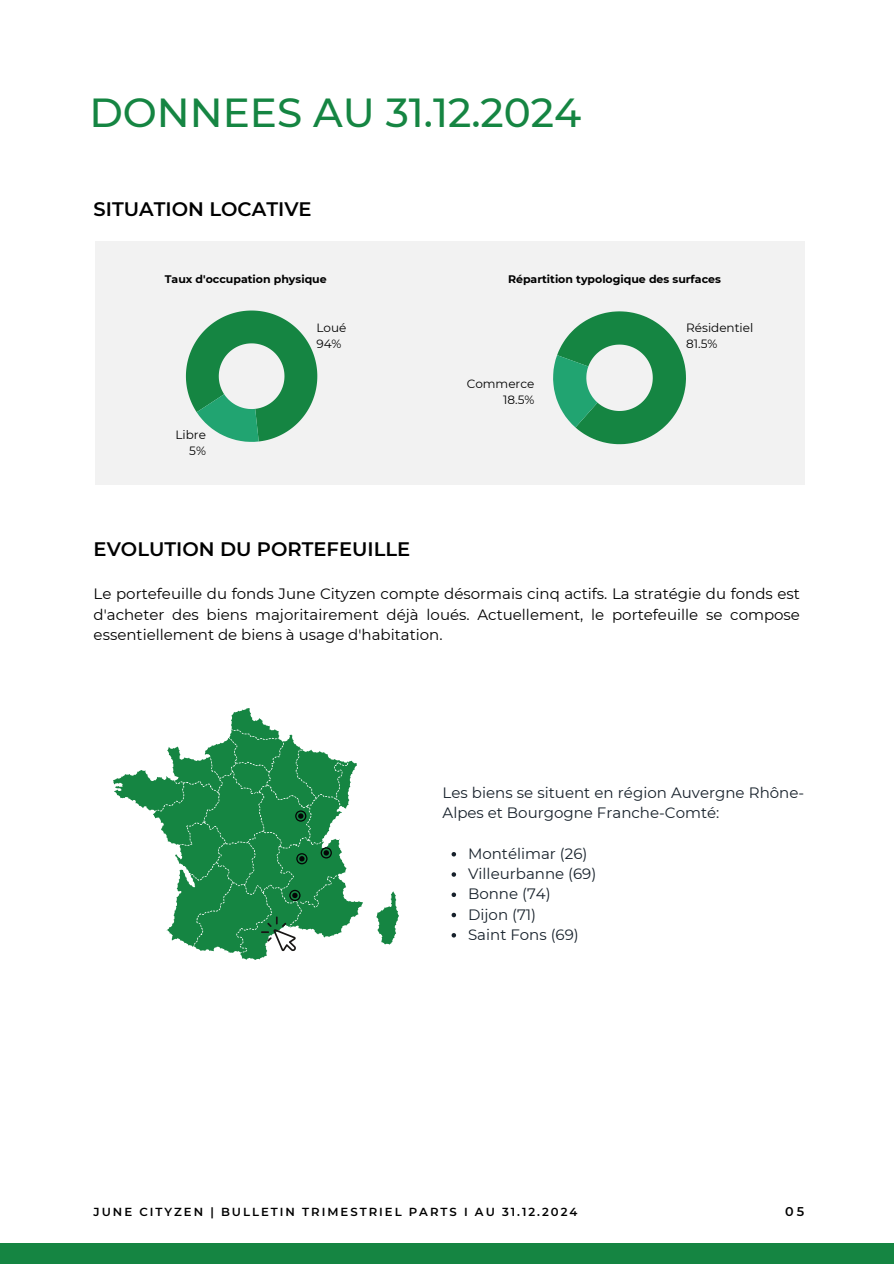
<style>
.page{position:relative;width:894px;height:1264px;background:#fff}
.page>*{position:absolute;margin:0;border:0;box-sizing:border-box;transform-origin:0 0}
.t1{font:500 40.5px "Montserrat";color:#158542}
.t2{font:600 19.5px "Montserrat";color:#000}
.t3{font:15px/20.2px "Montserrat";color:#000;text-align:justify}
.t4{font:15px/20.2px "Montserrat";color:#17212b}
.t5{font:600 12.75px "Montserrat";color:#000}
.t6{font:12px "Montserrat";color:#000}
.t7{font:600 11.7px "Montserrat";letter-spacing:.17em;color:#000}
.t8{font:700 10.95px "Montserrat";color:#000}
</style>
<div class="page">
<div style="left:0;top:1243px;width:893px;height:20px;background:#158542"></div>
<svg style="left:113px;top:708px;width:286px;height:252px"></svg>
<div style="left:95px;top:242px;width:709px;height:243px;background:#f2f2f2"></div>
<svg style="left:185px;top:310px;width:133px;height:132px"></svg>
<svg style="left:553px;top:311px;width:133px;height:134px"></svg>
<svg style="left:296px;top:853px;width:11px;height:11px"></svg>
<svg style="left:320px;top:847px;width:12px;height:11px"></svg>
<svg style="left:295px;top:810px;width:11px;height:11px"></svg>
<svg style="left:289px;top:889px;width:11px;height:12px"></svg>
<svg style="left:451px;top:852px;width:5px;height:4px"></svg>
<svg style="left:451px;top:872px;width:5px;height:4px"></svg>
<svg style="left:451px;top:892px;width:5px;height:5px"></svg>
<svg style="left:451px;top:912px;width:5px;height:5px"></svg>
<svg style="left:451px;top:933px;width:5px;height:4px"></svg>
<svg style="left:261px;top:916px;width:35px;height:35px"></svg>
<h1 class="t1" style="left:89px;top:88px;width:493px">DONNEES AU 31.12.2024</h1>
<p class="t2" style="left:94px;top:197px;width:219px">SITUATION LOCATIVE</p>
<p class="t8" style="left:165px;top:272px;width:163px">Taux d'occupation physique</p>
<p class="t8" style="left:508px;top:272px;width:214px">Répartition typologique des surfaces</p>
<p class="t6" style="left:175px;top:428px;width:32px">Libre</p>
<h2 class="t6" style="left:189px;top:444px;width:18px">5%</h2>
<h3 class="t6" style="left:316px;top:320px;width:31px">Loué</h3>
<p class="t6" style="left:316px;top:336px;width:27px">94%</p>
<p class="t6" style="left:466px;top:376px;width:69px">Commerce</p>
<p class="t6" style="left:503px;top:392px;width:33px">18.5%</p>
<p class="t6" style="left:686px;top:320px;width:69px">Résidentiel</p>
<p class="t6" style="left:686px;top:336px;width:33px">81.5%</p>
<h5 class="t2" style="left:94px;top:537px;width:318px">EVOLUTION DU PORTEFEUILLE</h5>
<p class="t3" style="left:94px;top:584px;width:707px">Le portefeuille du fonds June Cityzen compte désormais cinq actifs. La stratégie du fonds est d'acheter des biens majoritairement déjà loués. Actuellement, le portefeuille se compose essentiellement de biens à usage d'habitation.</p>
<p class="t4" style="left:442px;top:782px;width:363px">Les biens se situent en région Auvergne Rhône-<br>Alpes et Bourgogne Franche-Comté:</p>
<p class="t4" style="left:468px;top:843px;width:121px">Montélimar (26)</p>
<p class="t4" style="left:468px;top:863px;width:130px">Villeurbanne (69)</p>
<p class="t4" style="left:468px;top:883px;width:84px">Bonne (74)</p>
<h5 class="t4" style="left:468px;top:904px;width:70px">Dijon (71)</h5>
<p class="t4" style="left:468px;top:924px;width:112px">Saint Fons (69)</p>
<p class="t7" style="left:94px;top:1204px;width:485px">JUNE CITYZEN | BULLETIN TRIMESTRIEL PARTS I AU 31.12.2024</p>
<h2 class="t5" style="left:784px;top:1203px;width:21px">05</h2>
</div>
